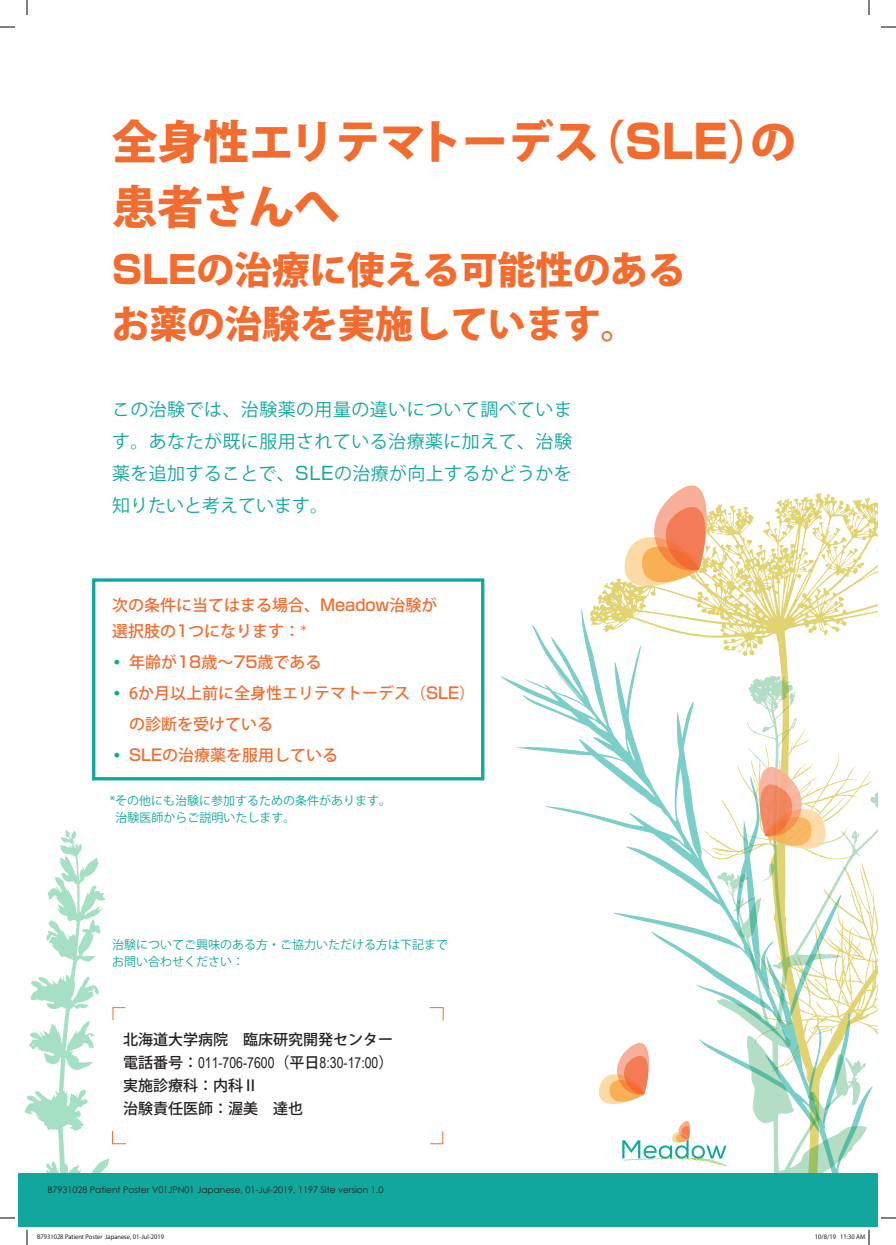
<style>
.page{position:relative;width:896px;height:1245px;background:#fff}
.page>*{position:absolute;margin:0;border:0;box-sizing:border-box;transform-origin:0 0}
.t1{font:800 46px/65px "Koz Go Pro";letter-spacing:-.01em;color:#f26c2f}
.t2{font:800 38px/54px "Koz Go Pro";letter-spacing:-.01em;color:#f26c2f}
.t3{font:18px/32px "Koz Go Pro";letter-spacing:.02em;color:#12a79d;text-align:justify}
.t4{font:500 16px/26px "Koz Go Pro";color:#f26c2f}
.t5{font:500 15px/23px "Koz Go Pro";color:#231f20}
.t6{font:15px "Arial Narrow";color:#231f20}
.t7{font:12px/17px "Koz Go Pro";color:#12a79d}
.t8{font:9px "Century Gothic";color:#231f20}
.t9{font:6px "Helvetica 90 ms RKSJ H";color:#000}
.s1{font-family:"Shin Go Pro"}
.s2{font-family:"Century Gothic";font-weight:400}
.s3{font-family:"Century Gothic";font-weight:400;color:#12a79d}
.s4{font-family:"Koz Go Pro";font-weight:500}
</style>
<div class="page">
<svg style="left:593px;top:493px;width:284px;height:120px"></svg>
<svg style="left:500px;top:608px;width:373px;height:394px"></svg>
<svg style="left:717px;top:675px;width:160px;height:497px"></svg>
<svg style="left:619px;top:485px;width:98px;height:117px"></svg>
<svg style="left:759px;top:767px;width:67px;height:82px"></svg>
<svg style="left:599px;top:1036px;width:128px;height:130px"></svg>
<div style="left:18px;top:1172px;width:859px;height:54px;background:#12a79d"></div>
<svg style="left:429px;top:1007px;width:15px;height:14px"></svg>
<svg style="left:430px;top:1131px;width:14px;height:13px"></svg>
<div style="left:92px;top:578px;width:392px;height:202px;border:3px solid #12a79d"></div>
<svg style="left:0;top:26px;width:15px;height:2px"></svg>
<svg style="left:881px;top:26px;width:15px;height:2px"></svg>
<svg style="left:881px;top:1217px;width:15px;height:1px"></svg>
<svg style="left:26px;top:0;width:2px;height:15px"></svg>
<svg style="left:0;top:830px;width:217px;height:415px"></svg>
<svg style="left:868px;top:0;width:2px;height:15px"></svg>
<svg style="left:868px;top:1230px;width:2px;height:15px"></svg>
<h1 class="t1" style="left:112px;top:112px;width:686px">全身性エリテマトーデス（<span class="s1">SLE</span>）の患者さんへ</h1>
<h2 class="t2" style="left:112px;top:245px;width:576px"><span class="s1">SLE</span>の治療に使える可能性のあるお薬の治験を実施しています。</h2>
<p class="t3" style="left:112px;top:394px;width:461px">この治験では、治験薬の用量の違いについて調べています。あなたが既に服用されている治療薬に加えて、治験薬を追加することで、<span class="s1">SLE</span>の治療が向上するかどうかを知りたいと考えています。</p>
<p class="t4" style="left:112px;top:592px;width:327px">次の条件に当てはまる場合、<span class="s1">Meadow</span>治験が選択肢の<span class="s1">1</span>つになります：<span class="s2">*</span></p>
<p class="t4" style="left:112px;top:649px;width:211px"><span class="s3">•</span> 年齢が<span class="s1">18</span>歳～<span class="s1">75</span>歳である</p>
<p class="t4" style="left:129px;top:678px;width:348px;line-height:31px;text-indent:-17px"><span class="s3">•</span> 6か月以上前に全身性エリテマトーデス（<span class="s1">SLE</span>）の診断を受けている</p>
<p class="t4" style="left:112px;top:742px;width:228px"><span class="s3">•</span> <span class="s1">SLE</span>の治療薬を服用している</p>
<p class="t7" style="left:116px;top:792px;width:277px;text-indent:-6px">*その他にも治験に参加するための条件があります。治験医師からご説明いたします。</p>
<p class="t7" style="left:112px;top:936px;width:337px">治験についてご興味のある方・ご協力いただける方は下記までお問い合わせください：</p>
<p class="t5" style="left:123px;top:1028px;width:271px">北海道大学病院　臨床研究開発センター</p>
<p class="t6" style="left:123px;top:1051px;width:272px"><span class="s4">電話番号：</span>011-706-7600<span class="s4">（平日</span>8:30-17:00<span class="s4">）</span></p>
<p class="t5" style="left:123px;top:1074px;width:181px">実施診療科：内科Ⅱ<br>治験責任医師：渥美　達也</p>
<p class="t8" style="left:47px;top:1183px;width:337px">B7931028 Patient Poster V01JPN01 Japanese, 01-Jul-2019, 1197 Site version 1.0</p>
<p class="t9" style="left:37px;top:1233px;width:129px">B7931028 Patient Poster Japanese, 01-Jul-2019</p>
<p class="t9" style="left:815px;top:1233px;width:52px">10/8/19 11:30 AM</p>
</div>
